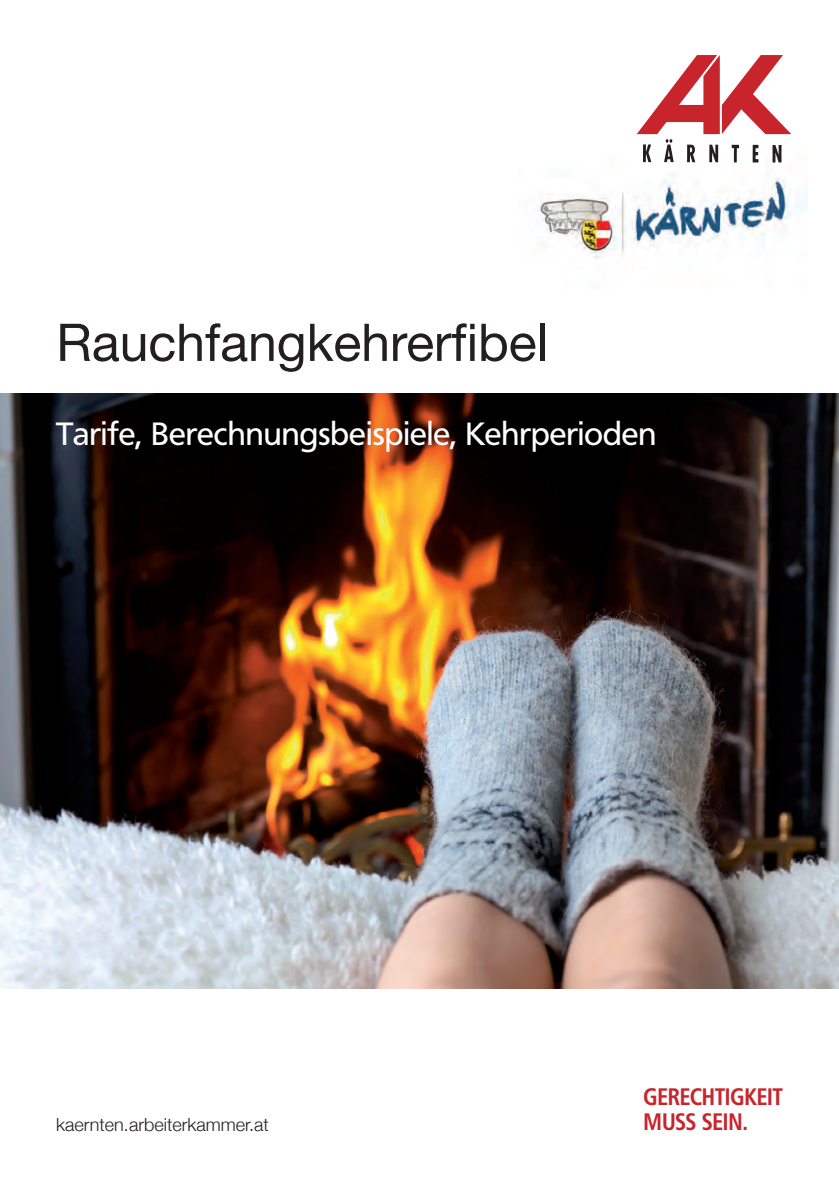
<style>
.page{position:relative;width:839px;height:1184px;background:#fff}
.page>*{position:absolute;margin:0;border:0;box-sizing:border-box;transform-origin:0 0}
.t1{font:52px "Helvetica Neue";letter-spacing:-.005em;color:#231f20}
.t2{font:32px "Frutiger BQ";color:#fff}
.t3{font:700 23.6px "Frutiger Condensed BQ";color:#c8242b;scale:.96 1}
.t4{font:300 18px "Helvetica Neue";color:#231f20}
</style>
<div class="page">
<img style="left:537px;top:174px;width:269px;height:85px">
<img style="left:0;top:393px;width:838px;height:596px">
<svg style="left:637px;top:55px;width:153px;height:108px"></svg>
<h1 class="t1" style="left:56px;top:311px;width:493px">Rauchfangkehrerfibel</h1>
<p class="t2" style="left:56px;top:415px;width:601px">Tarife, Berechnungsbeispiele, Kehrperioden</p>
<p class="t3" style="left:643px;top:1082px;width:146px">GERECHTIGKEIT</p>
<p class="t4" style="left:56px;top:1113px;width:214px">kaernten.arbeiterkammer.at</p>
<p class="t3" style="left:643px;top:1107px;width:109px">MUSS SEIN.</p>
</div>
